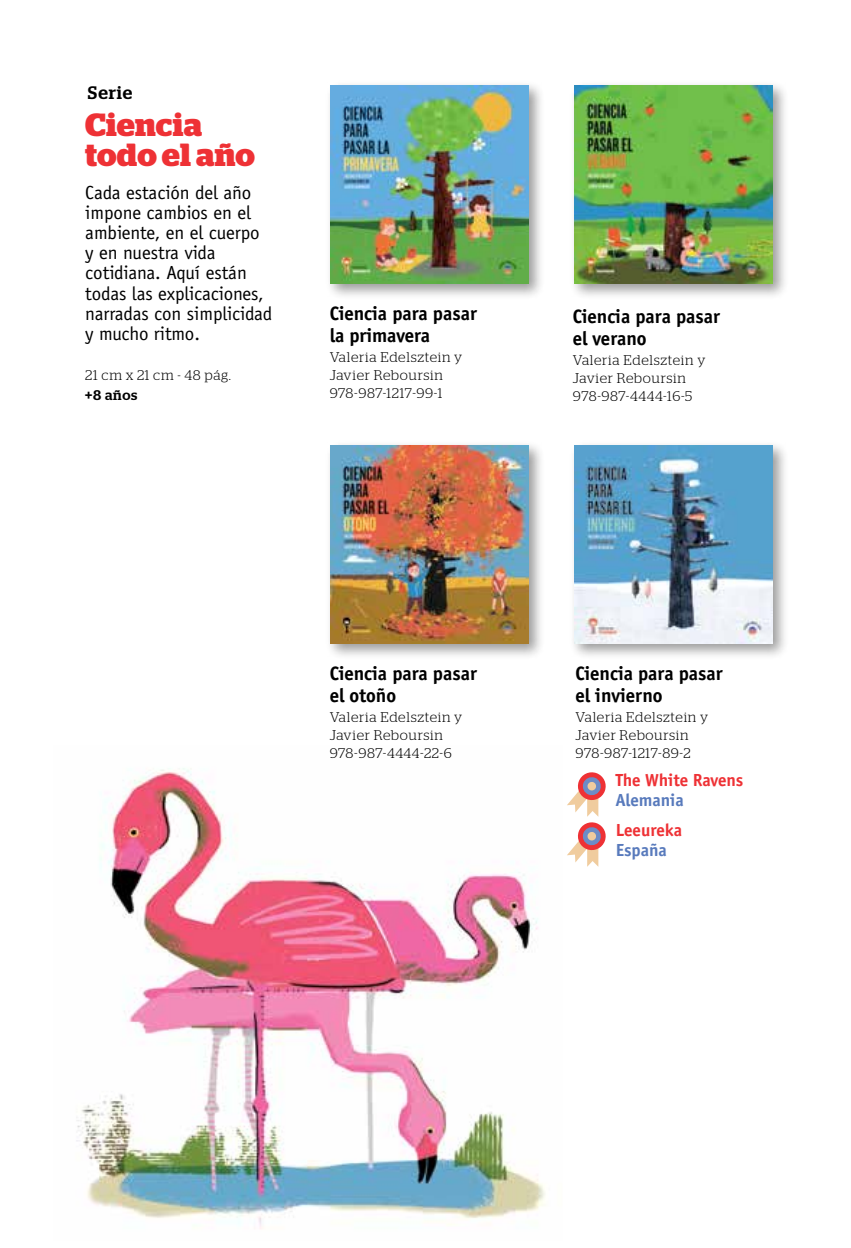
<style>
.page{position:relative;width:851px;height:1248px;background:#fff}
.page>*{position:absolute;margin:0;border:0;box-sizing:border-box;transform-origin:0 0}
.t1{font:700 32px/30px "Stag";letter-spacing:.01em;color:#ee3135}
.t2{font:700 20px/22px "Officina Sans";color:#000}
.t3{font:19px/20px "Officina Sans";letter-spacing:-.005em;color:#000}
.t4{font:700 18px "Officina Sans";color:#ee3135}
.t5{font:700 18px "Officina Sans";color:#587abc}
.t6{font:500 18px "Stag";letter-spacing:.05em;color:#000}
.t7{font:300 14px/18px "Stag";letter-spacing:.05em;color:#000}
.t8{font:500 14px "Stag";color:#000}
</style>
<div class="page">
<img style="left:76px;top:768px;width:469px;height:461px">
<div style="left:568px;top:440px;width:221px;height:220px;background:#000;opacity:.4"></div>
<img style="left:574px;top:445px;width:198px;height:198px">
<svg style="left:567px;top:772px;width:39px;height:94px"></svg>
<div style="left:325px;top:80px;width:220px;height:220px;background:#000;opacity:.4"></div>
<img style="left:330px;top:85px;width:198px;height:198px">
<div style="left:325px;top:440px;width:220px;height:220px;background:#000;opacity:.4"></div>
<img style="left:330px;top:445px;width:198px;height:198px">
<div style="left:568px;top:80px;width:221px;height:220px;background:#000;opacity:.4"></div>
<img style="left:574px;top:85px;width:198px;height:198px">
<p class="t6" style="left:88px;top:82px;width:46px">Serie</p>
<h1 class="t1" style="left:85px;top:109px;width:171px">Ciencia todo el año</h1>
<h3 class="t3" style="left:85px;top:183px;width:188px">Cada estación del año impone cambios en el ambiente, en el cuerpo y en nuestra vida cotidiana. Aquí están todas las explicaciones, narradas con simplicidad y mucho ritmo.</h3>
<p class="t7" style="left:85px;top:365px;width:147px">21 cm x 21 cm - 48 pág.</p>
<p class="t8" style="left:85px;top:386px;width:53px">+8 años</p>
<h2 class="t2" style="left:329px;top:302px;width:149px">Ciencia para pasar la primavera</h2>
<p class="t7" style="left:329px;top:348px;width:134px">Valeria Edelsztein y<br>Javier Reboursin<br>978-987-1217-99-1</p>
<h2 class="t2" style="left:572px;top:305px;width:149px">Ciencia para pasar el verano</h2>
<p class="t7" style="left:572px;top:351px;width:134px">Valeria Edelsztein y<br>Javier Reboursin<br>978-987-4444-16-5</p>
<h2 class="t2" style="left:329px;top:662px;width:149px">Ciencia para pasar el otoño</h2>
<p class="t7" style="left:329px;top:708px;width:134px">Valeria Edelsztein y<br>Javier Reboursin<br>978-987-4444-22-6</p>
<h2 class="t2" style="left:575px;top:662px;width:149px">Ciencia para pasar el invierno</h2>
<p class="t7" style="left:575px;top:708px;width:134px">Valeria Edelsztein y<br>Javier Reboursin<br>978-987-1217-89-2</p>
<p class="t4" style="left:615px;top:769px;width:129px">The White Ravens</p>
<p class="t5" style="left:615px;top:789px;width:70px">Alemania</p>
<p class="t4" style="left:615px;top:819px;width:68px">Leeureka</p>
<p class="t5" style="left:615px;top:839px;width:53px">España</p>
</div>
